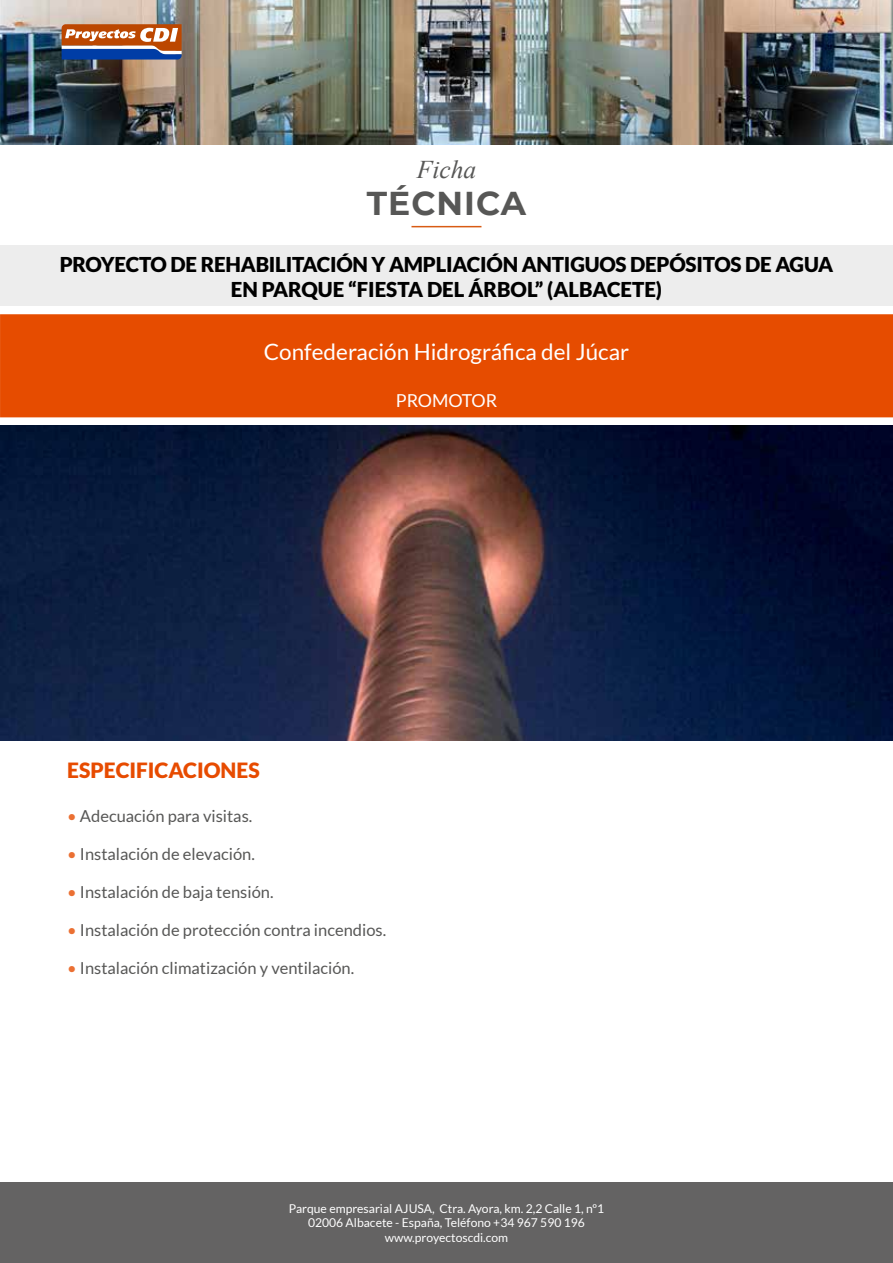
<style>
.page{position:relative;width:893px;height:1263px;background:#fff}
.page>*{position:absolute;margin:0;border:0;box-sizing:border-box;transform-origin:0 0}
.t1{font:700 33px "Montserrat";letter-spacing:.03em;color:#575756}
.t2{font:italic 25.5px "Times New Roman";color:#575756}
.t3{font:22.5px "Lato";color:#fff}
.t4{font:900 21px "Lato";color:#e74b00}
.t5{font:900 20.55px/24.6px "Lato";letter-spacing:-.01em;color:#000;text-align:center}
.t6{font:17.85px "Lato";color:#fff}
.t7{font:16.5px "Lato";color:#575756}
.t8{font:12.15px/14.5px "Lato";color:#fff;text-align:center}
.s1{color:#eb7033}
</style>
<div class="page">
<img style="left:0;top:0;width:893px;height:145px">
<div style="left:0;top:246px;width:893px;height:60px;background:#ededed"></div>
<svg style="left:62px;top:24px;width:120px;height:36px"></svg>
<hr style="left:411px;top:226px;width:70px;height:1px;background:#d85b14">
<div style="left:0;top:314px;width:893px;height:103px;background:#e64c00"></div>
<div style="left:0;top:1182px;width:893px;height:81px;background:#646363"></div>
<img style="left:0;top:425px;width:893px;height:315px">
<h2 class="t2" style="left:417px;top:151px;width:61px">Ficha</h2>
<h1 class="t1" style="left:367px;top:179px;width:161px">TÉCNICA</h1>
<p class="t5" style="left:60px;top:252px;width:775px">PROYECTO DE REHABILITACIÓN Y AMPLIACIÓN ANTIGUOS DEPÓSITOS DE AGUA<br>EN PARQUE “FIESTA DEL ÁRBOL” (ALBACETE)</p>
<h3 class="t3" style="left:264px;top:340px;width:367px">Confederación Hidrográfica del Júcar</h3>
<p class="t6" style="left:396px;top:391px;width:103px">PROMOTOR</p>
<p class="t4" style="left:67px;top:758px;width:194px">ESPECIFICACIONES</p>
<p class="t7" style="left:67px;top:807px;width:187px"><span class="s1">•</span> Adecuación para visitas.</p>
<p class="t7" style="left:67px;top:845px;width:189px"><span class="s1">•</span> Instalación de elevación.</p>
<p class="t7" style="left:67px;top:883px;width:208px"><span class="s1">•</span> Instalación de baja tensión.</p>
<p class="t7" style="left:67px;top:921px;width:320px"><span class="s1">•</span> Instalación de protección contra incendios.</p>
<p class="t7" style="left:67px;top:959px;width:289px"><span class="s1">•</span> Instalación climatización y ventilación.</p>
<p class="t8" style="left:289px;top:1201px;width:317px">Parque empresarial AJUSA, Ctra. Ayora, km. 2,2 Calle 1, nº1<br>02006 Albacete - España, Teléfono +34 967 590 196 www.proyectoscdi.com</p>
</div>
